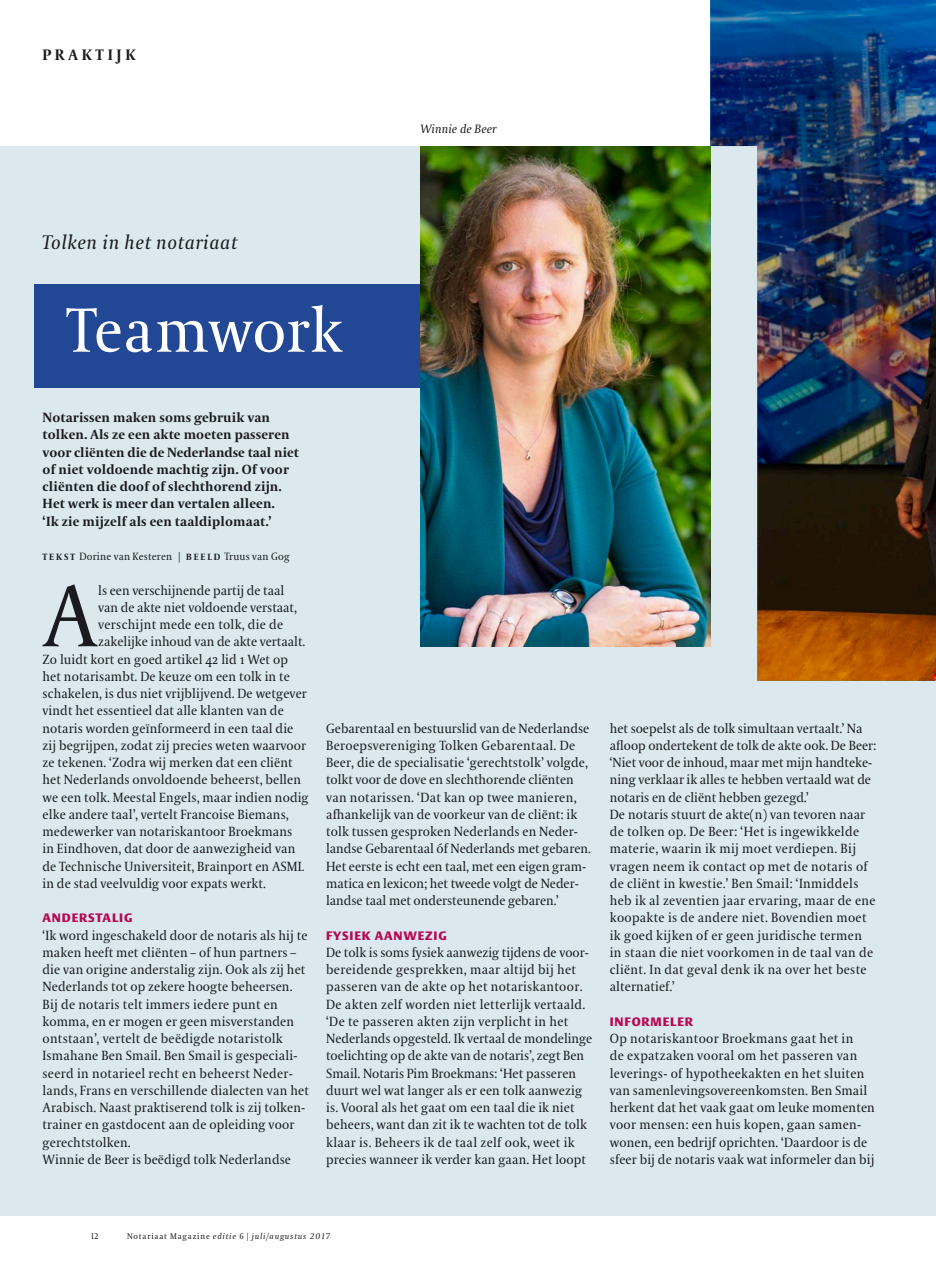
<style>
.page{position:relative;width:936px;height:1263px;background:#fff}
.page>*{position:absolute;margin:0;border:0;box-sizing:border-box;transform-origin:0 0}
.t1{font:87.3px "VPRO Coranto";color:#1a1a1f}
.t2{font:61.95px "VPRO Coranto";letter-spacing:.005em;color:#fff}
.t3{font:italic 19.5px "VPRO Coranto";letter-spacing:.03em;color:#1a1a1f}
.t4{font:700 15px "VPRO Coranto";letter-spacing:.25em;color:#1a1a1f}
.t5{font:13.2px/17.2px "VPRO Coranto";letter-spacing:.01em;color:#1a1a1f}
.t6{font:700 13.2px/17.2px "VPRO Coranto";letter-spacing:.01em;color:#1a1a1f}
.t7{font:700 12px "VPRO Vesta";letter-spacing:.07em;color:#b80852}
.t8{font:italic 12px "VPRO Coranto";letter-spacing:.01em;color:#1a1a1f}
.t9{font:10.5px "VPRO Coranto";letter-spacing:.02em;color:#1a1a1f}
.t10{font:italic 8.25px "VPRO Coranto";letter-spacing:.1em;color:#1a1a1f}
.t11{font:8.25px "VPRO Coranto Cn";color:#1a1a1f}
.s1{font-weight:700;font-size:9px}
.s2{font-style:normal}
.s3{font-family:"VPRO Coranto Cn";font-style:normal}
</style>
<div class="page">
<div style="left:0;top:146px;width:935px;height:1070px;background:#dbe9ef"></div>
<div style="left:34px;top:284px;width:430px;height:104px;background:#224795"></div>
<img style="left:710px;top:0;width:225px;height:681px">
<img style="left:420px;top:146px;width:290px;height:500px">
<p class="t4" style="left:43px;top:45px;width:94px">Praktijk</p>
<p class="t8" style="left:420px;top:122px;width:77px">Winnie de Beer</p>
<h3 class="t3" style="left:43px;top:231px;width:196px">Tolken in het notariaat</h3>
<h2 class="t2" style="left:66px;top:294px;width:278px">Teamwork</h2>
<p class="t6" style="left:43px;top:409px;width:258px">Notarissen maken soms gebruik van tolken. Als ze een akte moeten passeren voor cliënten die de Nederlandse taal niet of niet voldoende machtig zijn. Of voor cliënten die doof of slechthorend zijn.<br>Het werk is meer dan vertalen alleen.<br>‘Ik zie mijzelf als een taaldiplomaat.’</p>
<p class="t9" style="left:43px;top:550px;width:249px"><span class="s1">T E K S T</span> Dorine van Kesteren | <span class="s1">b ee l d</span> Truus van Gog</p>
<h1 class="t1" style="left:43px;top:565px;width:56px">A</h1>
<p class="t5" style="left:98px;top:581px;width:187px">ls een verschijnende partij de taal</p>
<p class="t5" style="left:98px;top:599px;width:200px">van de akte niet voldoende verstaat,</p>
<p class="t5" style="left:98px;top:616px;width:186px">verschijnt mede een tolk, die de</p>
<p class="t5" style="left:98px;top:633px;width:208px">zakelijke inhoud van de akte vertaalt.</p>
<p class="t5" style="left:43px;top:650px;width:247px">Zo luidt kort en goed artikel 42 lid 1 Wet op</p>
<p class="t5" style="left:43px;top:668px;width:249px">het notarisambt. De keuze om een tolk in te</p>
<p class="t5" style="left:43px;top:685px;width:266px">schakelen, is dus niet vrijblijvend. De wetgever</p>
<p class="t5" style="left:43px;top:702px;width:243px">vindt het essentieel dat alle klanten van de</p>
<p class="t5" style="left:43px;top:719px;width:252px">notaris worden geïnformeerd in een taal die</p>
<p class="t5" style="left:43px;top:737px;width:265px">zij begrijpen, zodat zij precies weten waarvoor</p>
<p class="t5" style="left:43px;top:754px;width:252px">ze tekenen. ‘Zodra wij merken dat een cliënt</p>
<p class="t5" style="left:43px;top:771px;width:260px">het Nederlands onvoldoende beheerst, bellen</p>
<p class="t5" style="left:43px;top:788px;width:268px">we een tolk. Meestal Engels, maar indien nodig</p>
<p class="t5" style="left:43px;top:806px;width:248px">elke andere taal’, vertelt Francoise Biemans,</p>
<p class="t5" style="left:43px;top:823px;width:251px">medewerker van notariskantoor Broekmans</p>
<p class="t5" style="left:43px;top:840px;width:254px">in Eindhoven, dat door de aanwezigheid van</p>
<p class="t5" style="left:43px;top:857px;width:263px">de Technische Universiteit, Brainport en ASML</p>
<p class="t5" style="left:43px;top:875px;width:225px">in de stad veelvuldig voor expats werkt.</p>
<p class="t7" style="left:43px;top:913px;width:91px">ANDERSTALIG</p>
<p class="t5" style="left:43px;top:926px;width:268px">‘Ik word ingeschakeld door de notaris als hij te maken heeft met cliënten – of hun partners – die van origine anderstalig zijn. Ook als zij het Nederlands tot op zekere hoogte beheersen.<br>Bij de notaris telt immers iedere punt en komma, en er mogen er geen misverstanden ontstaan’, vertelt de beëdigde notaristolk Ismahane Ben Smail. Ben Smail is gespeciali&shy;seerd in notarieel recht en beheerst Neder&shy;lands, Frans en verschillende dialecten van het Arabisch. Naast praktiserend tolk is zij tolken&shy;trainer en gastdocent aan de opleiding voor gerechtstolken.<br>Winnie de Beer is beëdigd tolk Nederlandse</p>
<p class="t5" style="left:326px;top:719px;width:266px">Gebarentaal en bestuurslid van de Nederlandse Beroepsvereniging Tolken Gebarentaal. De Beer, die de specialisatie ‘gerechtstolk’ volgde, tolkt voor de dove en slechthorende cliënten van notarissen. ‘Dat kan op twee manieren, afhankelijk van de voorkeur van de cliënt: ik tolk tussen gesproken Nederlands en Neder&shy;landse Gebarentaal óf Nederlands met gebaren.<br>Het eerste is echt een taal, met een eigen gram&shy;matica en lexicon; het tweede volgt de Neder&shy;landse taal met ondersteunende gebaren.’</p>
<p class="t7" style="left:326px;top:930px;width:122px">FYSIEK AANWEZIG</p>
<p class="t5" style="left:326px;top:944px;width:268px">De tolk is soms fysiek aanwezig tijdens de voor&shy;bereidende gesprekken, maar altijd bij het passeren van de akte op het notariskantoor.<br>De akten zelf worden niet letterlijk vertaald. ‘De te passeren akten zijn verplicht in het Nederlands opgesteld. Ik vertaal de mondelinge toelichting op de akte van de notaris’, zegt Ben Smail. Notaris Pim Broekmans: ‘Het passeren duurt wel wat langer als er een tolk aanwezig is. Vooral als het gaat om een taal die ik niet beheers, want dan zit ik te wachten tot de tolk klaar is. Beheers ik de taal zelf ook, weet ik precies wanneer ik verder kan gaan. Het loopt</p>
<p class="t5" style="left:609px;top:719px;width:268px">het soepelst als de tolk simultaan vertaalt.’ Na afloop ondertekent de tolk de akte ook. De Beer: ‘Niet voor de inhoud, maar met mijn handteke&shy;ning verklaar ik alles te hebben vertaald wat de notaris en de cliënt hebben gezegd.’<br>De notaris stuurt de akte(n) van tevoren naar de tolken op. De Beer: ‘Het is ingewikkelde materie, waarin ik mij moet verdiepen. Bij vragen neem ik contact op met de notaris of de cliënt in kwestie.’ Ben Smail: ‘Inmiddels heb ik al zeventien jaar ervaring, maar de ene koopakte is de andere niet. Bovendien moet ik goed kijken of er geen juridische termen in staan die niet voorkomen in de taal van de cliënt. In dat geval denk ik na over het beste alternatief.’</p>
<p class="t7" style="left:609px;top:1016px;width:84px">INFORMELER</p>
<p class="t5" style="left:609px;top:1030px;width:266px">Op notariskantoor Broekmans gaat het in<br>de expatzaken vooral om het passeren van leverings- of hypotheekakten en het sluiten van samenlevingsovereenkomsten. Ben Smail herkent dat het vaak gaat om leuke momenten voor mensen: een huis kopen, gaan samen&shy;wonen, een bedrijf oprichten. ‘Daardoor is de sfeer bij de notaris vaak wat informeler dan bij</p>
<p class="t11" style="left:91px;top:1231px;width:9px">12</p>
<p class="t10" style="left:127px;top:1231px;width:204px"><span class="s2">Notariaat Magazine</span> editie <span class="s3">6 |</span> juli/augustus 2017</p>
</div>
